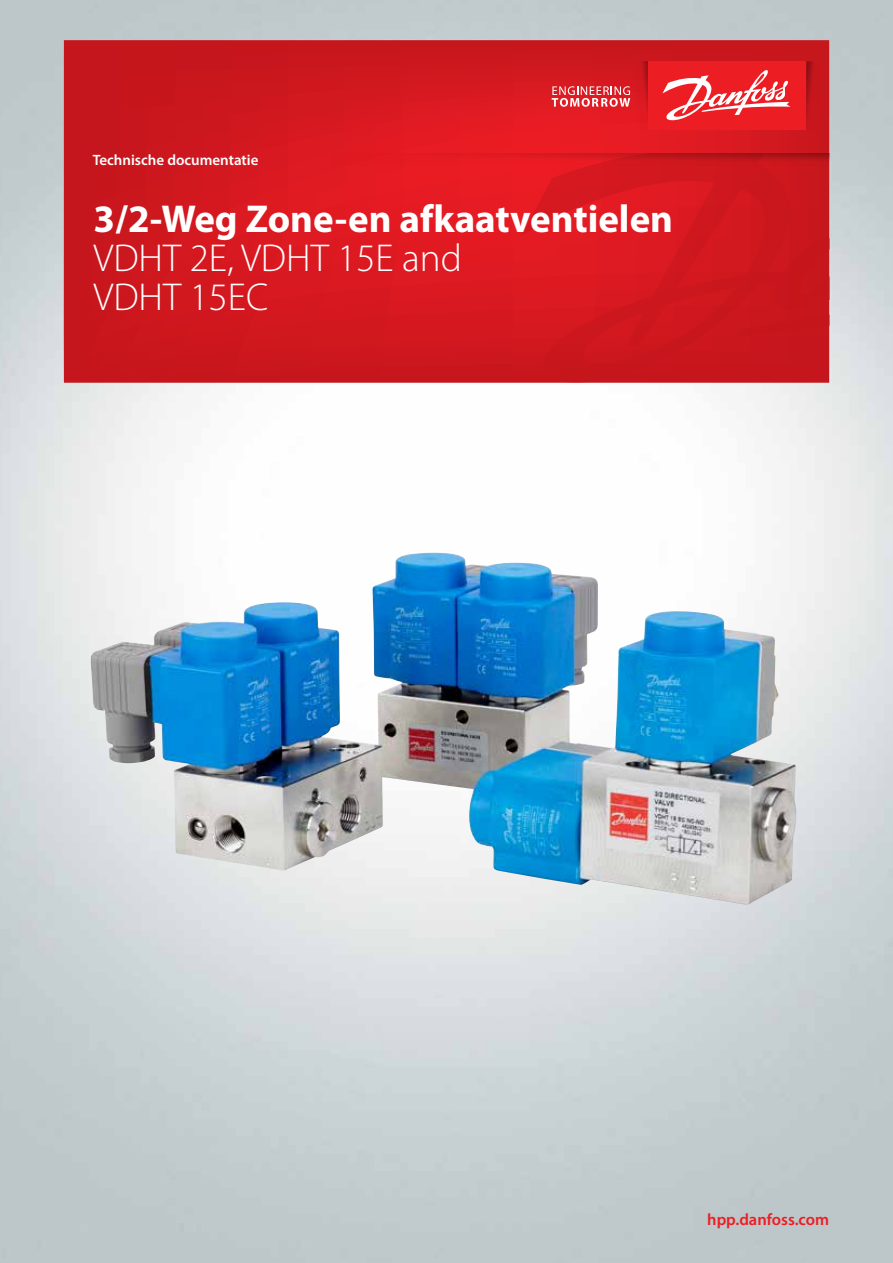
<style>
.page{position:relative;width:893px;height:1263px;background:#fff}
.page>*{position:absolute;margin:0;border:0;box-sizing:border-box;transform-origin:0 0}
.t1{font:700 39px "Myriad Pro";color:#fff}
.t2{font:300 39px/39px "Myriad Pro";color:#fff}
.t3{font:600 16.5px "Myriad Pro";color:#ed1d24}
.t4{font:600 15px "Myriad Pro";color:#fff}
</style>
<div class="page">
<img style="left:0;top:0;width:893px;height:1263px">
<svg style="left:64px;top:40px;width:765px;height:343px;background:#d2181f"></svg>
<svg style="left:521px;top:166px;width:308px;height:217px;background:#d1181f"></svg>
<svg style="left:806px;top:61px;width:13px;height:69px"></svg>
<svg style="left:636px;top:61px;width:12px;height:69px"></svg>
<div style="left:648px;top:61px;width:158px;height:69px;background:#ed1d24"></div>
<svg style="left:552px;top:86px;width:78px;height:21px;background:#e8686d"></svg>
<svg style="left:662px;top:70px;width:128px;height:51px"></svg>
<svg style="left:332px;top:153px;width:497px;height:13px;background:#d3181f"></svg>
<img style="left:91px;top:555px;width:313px;height:316px">
<p class="t4" style="left:93px;top:150px;width:167px">Technische documentatie</p>
<p class="t1" style="left:94px;top:193px;width:581px">3/2-Weg Zone-en afkaatventielen</p>
<p class="t2" style="left:94px;top:238px;width:370px">VDHT 2E, VDHT 15E and<br>VDHT 15EC</p>
<p class="t3" style="left:707px;top:1209px;width:123px">hpp.danfoss.com</p>
</div>
